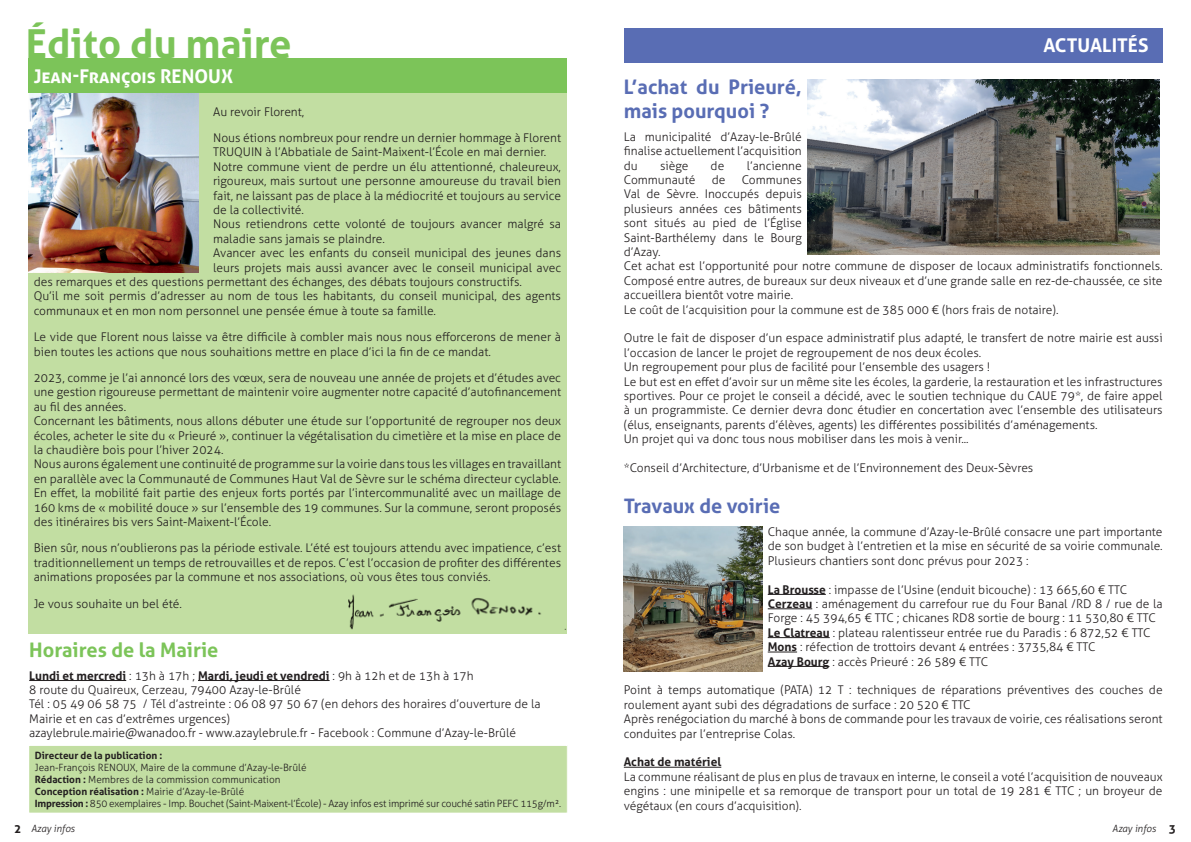
<style>
.page{position:relative;width:1191px;height:842px;background:#fff}
.page>*{position:absolute;margin:0;border:0;box-sizing:border-box;transform-origin:0 0}
.t1{font:700 40px "Aller";color:#7cc459}
.Titre_3{font:700 20px/24px "Aller";color:#596db4}
.Titre_3-2{font:700 20px "Aller";color:#7cc459}
.Titre_2{font:700 19px "Aller";color:#fff}
.Texte{font:300 12px/14.4px "Aller";color:#231f20;text-align:justify}
.Texte-2{font:700 12px "Aller";color:#231f20}
.Texte_mini{font:300 10px "Aller";letter-spacing:-.02em;color:#231f20}
.Texte_mini-2{font:300 10px "Aller";color:#231f20}
.Texte_mini-3{font:700 10px "Aller";color:#231f20}
.t2{font:italic 300 10px "Aller";color:#231f20}
.s1{font-weight:300}
.s2{font-weight:700}
.s3{font-weight:700;font-style:normal;font-size:12px}
</style>
<div class="page">
<div style="left:28px;top:93px;width:539px;height:541px;background:#c2dea2"></div>
<img style="left:29px;top:93px;width:170px;height:179px">
<div style="left:29px;top:745px;width:538px;height:68px;background:#c2dea2"></div>
<div style="left:28px;top:745px;width:540px;height:69px;border:1px solid #fff"></div>
<div style="left:28px;top:59px;width:539px;height:34px;background:#7cc459"></div>
<hr style="left:29px;top:680px;width:97px;height:1px;background:#231f20">
<hr style="left:198px;top:680px;width:131px;height:1px;background:#231f20">
<img style="left:348px;top:594px;width:218px;height:36px">
<div style="left:624px;top:28px;width:538px;height:34px;background:#596db4"></div>
<img style="left:807px;top:79px;width:352px;height:175px">
<hr style="left:767px;top:594px;width:59px;height:1px;background:#231f20">
<hr style="left:767px;top:608px;width:45px;height:1px;background:#231f20">
<hr style="left:767px;top:637px;width:62px;height:1px;background:#231f20">
<hr style="left:767px;top:652px;width:30px;height:1px;background:#231f20">
<hr style="left:767px;top:666px;width:62px;height:1px;background:#231f20">
<hr style="left:624px;top:767px;width:97px;height:1px;background:#231f20">
<img style="left:624px;top:527px;width:138px;height:145px">
<p class="t1" style="left:26px;top:20px;width:267px">Édito du maire</p>
<p class="Titre_2" style="left:34px;top:64px;width:201px">Jean-François RENOUX</p>
<p class="Texte" style="left:213px;top:104px;width:93px">Au revoir Florent,</p>
<p class="Texte" style="left:213px;top:131px;width:349px">Nous étions nombreux pour rendre un dernier hommage à Florent<br>TRUQUIN à l’Abbatiale de Saint-Maixent-l’École en mai dernier.</p>
<p class="Texte" style="left:213px;top:159px;width:349px">Notre commune vient de perdre un élu attentionné, chaleureux, rigoureux, mais surtout une personne amoureuse du travail bien fait, ne laissant pas de place à la médiocrité et toujours au service de la collectivité.</p>
<p class="Texte" style="left:213px;top:217px;width:349px">Nous retiendrons cette volonté de toujours avancer malgré sa maladie sans jamais se plaindre.</p>
<p class="Texte" style="left:213px;top:246px;width:349px">Avancer avec les enfants du conseil municipal des jeunes dans</p>
<p class="Texte" style="left:213px;top:260px;width:349px">leurs projets mais aussi avancer avec le conseil municipal avec</p>
<p class="Texte" style="left:34px;top:275px;width:490px">des remarques et des questions permettant des échanges, des débats toujours constructifs.</p>
<p class="Texte" style="left:34px;top:289px;width:529px">Qu’il me soit permis d’adresser au nom de tous les habitants, du conseil municipal, des agents communaux et en mon nom personnel une pensée émue à toute sa famille.</p>
<p class="Texte" style="left:34px;top:330px;width:529px">Le vide que Florent nous laisse va être difficile à combler mais nous nous efforcerons de mener à bien toutes les actions que nous souhaitions mettre en place d’ici la fin de ce mandat.</p>
<p class="Texte" style="left:34px;top:371px;width:529px">2023, comme je l’ai annoncé lors des vœux, sera de nouveau une année de projets et d’études avec une gestion rigoureuse permettant de maintenir voire augmenter notre capacité d’autofinancement au fil des années.</p>
<p class="Texte" style="left:34px;top:414px;width:529px">Concernant les bâtiments, nous allons débuter une étude sur l’opportunité de regrouper nos deux écoles, acheter le site du « Prieuré », continuer la végétalisation du cimetière et la mise en place de la chaudière bois pour l’hiver 2024.</p>
<p class="Texte" style="left:34px;top:457px;width:529px">Nous aurons également une continuité de programme sur la voirie dans tous les villages en travaillant en parallèle avec la Communauté de Communes Haut Val de Sèvre sur le schéma directeur cyclable.<br>En effet, la mobilité fait partie des enjeux forts portés par l’intercommunalité avec un maillage de 160 kms de « mobilité douce » sur l’ensemble des 19 communes. Sur la commune, seront proposés des itinéraires bis vers Saint-Maixent-l’École.</p>
<p class="Texte" style="left:34px;top:541px;width:529px">Bien sûr, nous n’oublierons pas la période estivale. L’été est toujours attendu avec impatience, c’est traditionnellement un temps de retrouvailles et de repos. C’est l’occasion de profiter des différentes animations proposées par la commune et nos associations, où vous êtes tous conviés.</p>
<p class="Texte" style="left:34px;top:596px;width:150px">Je vous souhaite un bel été.</p>
<p class="Titre_3-2" style="left:29px;top:637px;width:191px">Horaires de la Mairie</p>
<p class="Texte-2" style="left:29px;top:668px;width:446px">Lundi et mercredi <span class="s1">: 13h à 17h ;</span> Mardi, jeudi et vendredi <span class="s1">: 9h à 12h et de 13h à 17h</span></p>
<p class="Texte" style="left:29px;top:682px;width:273px">8 route du Quaireux, Cerzeau, 79400 Azay-le-Brûlé</p>
<p class="Texte" style="left:29px;top:697px;width:513px">Tél : 05 49 06 58 75 / Tél d’astreinte : 06 08 97 50 67 (en dehors des horaires d’ouverture de la<br>Mairie et en cas d’extrêmes urgences)</p>
<p class="Texte" style="left:29px;top:726px;width:488px">azaylebrule.mairie@wanadoo.fr - www.azaylebrule.fr - Facebook : Commune d’Azay-le-Brûlé</p>
<p class="Texte_mini-3" style="left:35px;top:749px;width:129px">Directeur de la publication :</p>
<p class="Texte_mini-2" style="left:35px;top:761px;width:273px">Jean-François RENOUX, Maire de la commune d’Azay-le-Brûlé</p>
<p class="Texte_mini-2" style="left:35px;top:773px;width:247px"><span class="s2">Rédaction :</span> Membres de la commission communication</p>
<p class="Texte_mini-3" style="left:35px;top:785px;width:211px">Conception réalisation : <span class="s1">Mairie d’Azay-le-Brûlé</span></p>
<p class="Texte_mini" style="left:35px;top:797px;width:528px"><span class="s2">Impression :</span> 850 exemplaires - Imp. Bouchet (Saint-Maixent-l’École) - Azay infos est imprimé sur couché satin PEFC 115g/m².</p>
<p class="Titre_2" style="left:1043px;top:34px;width:107px">ACTUALITÉS</p>
<p class="Titre_3" style="left:624px;top:75px;width:179px">L’achat du Prieuré, mais pourquoi ?</p>
<p class="Texte" style="left:624px;top:129px;width:179px">La municipalité d’Azay-le-Brûlé finalise actuellement l’acquisition du</p>
<p class="Texte" style="left:660px;top:158px;width:30px">siège</p>
<p class="Texte" style="left:710px;top:158px;width:15px">de</p>
<p class="Texte" style="left:746px;top:158px;width:57px">l’ancienne</p>
<p class="Texte" style="left:624px;top:172px;width:73px">Communauté</p>
<p class="Texte" style="left:712px;top:172px;width:15px">de</p>
<p class="Texte" style="left:624px;top:172px;width:179px;text-indent:118px">Communes Val de Sèvre. Inoccupés depuis plusieurs années ces bâtiments sont situés au pied de l’Église Saint-Barthélemy dans le Bourg d’Azay.</p>
<p class="Texte" style="left:624px;top:259px;width:540px">Cet achat est l’opportunité pour notre commune de disposer de locaux administratifs fonctionnels.<br>Composé entre autres, de bureaux sur deux niveaux et d’une grande salle en rez-de-chaussée, ce site accueillera bientôt votre mairie.</p>
<p class="Texte" style="left:624px;top:302px;width:436px">Le coût de l’acquisition pour la commune est de 385 000 € (hors frais de notaire).</p>
<p class="Texte" style="left:624px;top:331px;width:540px">Outre le fait de disposer d’un espace administratif plus adapté, le transfert de notre mairie est aussi l’occasion de lancer le projet de regroupement de nos deux écoles.</p>
<p class="Texte" style="left:624px;top:360px;width:368px">Un regroupement pour plus de facilité pour l’ensemble des usagers !</p>
<p class="Texte" style="left:624px;top:374px;width:540px">Le but est en effet d’avoir sur un même site les écoles, la garderie, la restauration et les infrastructures sportives. Pour ce projet le conseil a décidé, avec le soutien technique du CAUE 79*, de faire appel à un programmiste. Ce dernier devra donc étudier en concertation avec l’ensemble des utilisateurs (élus, enseignants, parents d’élèves, agents) les différentes possibilités d’aménagements.</p>
<p class="Texte" style="left:624px;top:432px;width:346px">Un projet qui va donc tous nous mobiliser dans les mois à venir...</p>
<p class="Texte" style="left:624px;top:460px;width:411px">*Conseil d’Architecture, d’Urbanisme et de l’Environnement des Deux-Sèvres</p>
<p class="Titre_3" style="left:624px;top:494px;width:158px">Travaux de voirie</p>
<p class="Texte" style="left:767px;top:524px;width:396px">Chaque année, la commune d’Azay-le-Brûlé consacre une part importante de son budget à l’entretien et la mise en sécurité de sa voirie communale.<br>Plusieurs chantiers sont donc prévus pour 2023 :</p>
<p class="Texte" style="left:767px;top:582px;width:361px"><span class="s2">La Brousse</span> : impasse de l’Usine (enduit bicouche) : 13 665,60 € TTC</p>
<p class="Texte" style="left:767px;top:596px;width:396px"><span class="s2">Cerzeau</span> : aménagement du carrefour rue du Four Banal /RD 8 / rue de la<br>Forge : 45 394,65 € TTC ; chicanes RD8 sortie de bourg : 11 530,80 € TTC</p>
<p class="Texte" style="left:767px;top:625px;width:384px"><span class="s2">Le Clatreau</span> : plateau ralentisseur entrée rue du Paradis : 6 872,52 € TTC</p>
<p class="Texte" style="left:767px;top:640px;width:329px"><span class="s2">Mons</span> : réfection de trottoirs devant 4 entrées : 3735,84 € TTC</p>
<p class="Texte" style="left:767px;top:654px;width:222px"><span class="s2">Azay Bourg</span> : accès Prieuré : 26 589 € TTC</p>
<p class="Texte" style="left:624px;top:683px;width:540px">Point à temps automatique (PATA) 12 T : techniques de réparations préventives des couches de roulement ayant subi des dégradations de surface : 20 520 € TTC</p>
<p class="Texte" style="left:624px;top:712px;width:540px">Après renégociation du marché à bons de commande pour les travaux de voirie, ces réalisations seront conduites par l’entreprise Colas.</p>
<p class="Texte-2" style="left:624px;top:755px;width:99px">Achat de matériel</p>
<p class="Texte" style="left:624px;top:769px;width:540px">La commune réalisant de plus en plus de travaux en interne, le conseil a voté l’acquisition de nouveaux engins : une minipelle et sa remorque de transport pour un total de 19 281 € TTC ; un broyeur de végétaux (en cours d’acquisition).</p>
<p class="t2" style="left:14px;top:822px;width:62px"><span class="s3">2</span> Azay infos</p>
<p class="t2" style="left:1112px;top:822px;width:65px">Azay infos <span class="s3">3</span></p>
</div>
